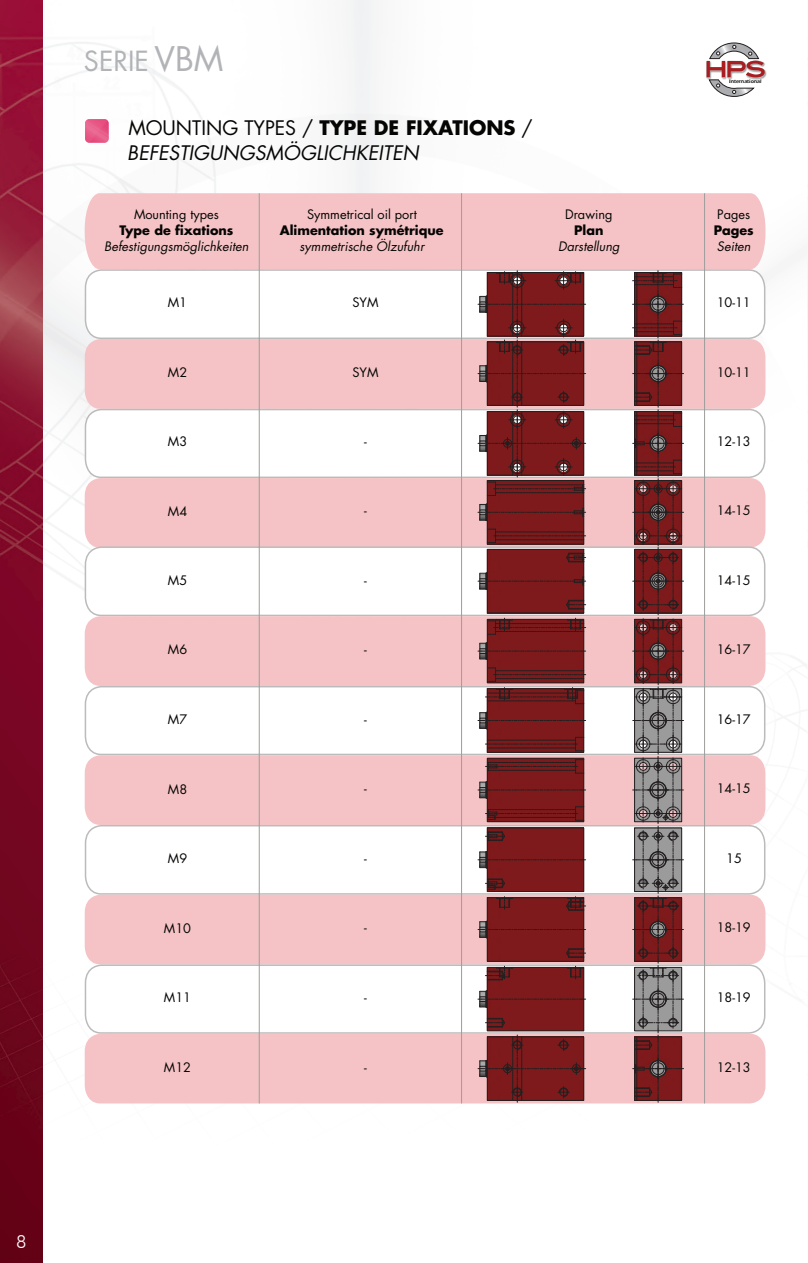
<style>
.page{position:relative;width:808px;height:1263px;background:#fff}
.page>*{position:absolute;margin:0;border:0;box-sizing:border-box;transform-origin:0 0}
.t1{font:27px "Futura Std";color:#b1b3b6}
.t2{font:italic 19.5px/24.9px "Futura Std";color:#050504}
.t3{font:300 18px "Futura BT";color:#fff}
.t4{font:12.75px "Futura Std";color:#050504}
.t5{font:italic 12.75px "Futura Std";color:#050504}
.t6{font:700 12.75px "Futura Std";color:#050504}
.t7{font:600 5.25px "Eras ITC";letter-spacing:.005em;color:#050504}
.s1{font-size:33px}
.s2{font-style:normal}
.s3{font-weight:700;font-style:normal}
</style>
<div class="page">
<img style="left:43px;top:0;width:764px;height:1104px">
<div style="left:85px;top:193px;width:680px;height:76px;background:#f5c3c5"></div>
<svg style="left:84px;top:269px;width:682px;height:71px"></svg>
<div style="left:85px;top:339px;width:680px;height:69px;background:#f5c3c5"></div>
<svg style="left:84px;top:408px;width:682px;height:71px"></svg>
<div style="left:85px;top:478px;width:680px;height:68px;background:#f5c3c5"></div>
<svg style="left:84px;top:546px;width:682px;height:71px"></svg>
<div style="left:85px;top:616px;width:680px;height:69px;background:#f5c3c5"></div>
<svg style="left:84px;top:685px;width:682px;height:71px"></svg>
<div style="left:85px;top:755px;width:680px;height:69px;background:#f5c3c5"></div>
<svg style="left:84px;top:824px;width:682px;height:71px"></svg>
<div style="left:85px;top:895px;width:680px;height:69px;background:#f5c3c5"></div>
<svg style="left:84px;top:964px;width:682px;height:70px"></svg>
<div style="left:85px;top:1034px;width:680px;height:69px;background:#f5c3c5"></div>
<hr style="left:259px;top:193px;width:1px;height:910px;background:#9d9d9c">
<hr style="left:461px;top:193px;width:1px;height:910px;background:#9d9d9c">
<hr style="left:704px;top:193px;width:1px;height:910px;background:#9d9d9c">
<svg style="left:478px;top:1035px;width:108px;height:67px;background:#7e2d2e"></svg>
<img style="left:480px;top:967px;width:102px;height:64px">
<div style="left:487px;top:967px;width:97px;height:64px;border:1px solid #231f20"></div>
<svg style="left:485px;top:966px;width:28px;height:15px"></svg>
<svg style="left:567px;top:966px;width:17px;height:13px"></svg>
<svg style="left:485px;top:1018px;width:20px;height:10px"></svg>
<svg style="left:478px;top:991px;width:108px;height:17px;background:#782324"></svg>
<img style="left:480px;top:898px;width:102px;height:63px">
<div style="left:487px;top:898px;width:97px;height:63px;border:1px solid #231f20"></div>
<hr style="left:487px;top:897px;width:97px;height:1px;background:#231f20">
<svg style="left:496px;top:897px;width:17px;height:12px"></svg>
<svg style="left:566px;top:897px;width:20px;height:14px"></svg>
<svg style="left:566px;top:948px;width:20px;height:10px"></svg>
<svg style="left:478px;top:921px;width:108px;height:17px;background:#772223"></svg>
<img style="left:480px;top:828px;width:102px;height:63px">
<div style="left:487px;top:828px;width:97px;height:64px;border:1px solid #231f20"></div>
<svg style="left:485px;top:832px;width:20px;height:9px"></svg>
<svg style="left:485px;top:879px;width:20px;height:11px"></svg>
<svg style="left:478px;top:851px;width:108px;height:18px;background:#782425"></svg>
<img style="left:480px;top:758px;width:102px;height:64px">
<div style="left:487px;top:758px;width:97px;height:64px;border:1px solid #231f20"></div>
<svg style="left:485px;top:759px;width:99px;height:15px"></svg>
<svg style="left:485px;top:806px;width:99px;height:15px"></svg>
<svg style="left:478px;top:781px;width:108px;height:18px;background:#782223"></svg>
<img style="left:480px;top:689px;width:102px;height:63px">
<div style="left:487px;top:689px;width:97px;height:63px;border:1px solid #231f20"></div>
<svg style="left:485px;top:737px;width:99px;height:14px"></svg>
<svg style="left:485px;top:688px;width:99px;height:16px;background:#631e1f"></svg>
<svg style="left:478px;top:712px;width:108px;height:17px;background:#782324"></svg>
<img style="left:480px;top:619px;width:102px;height:64px">
<div style="left:487px;top:619px;width:97px;height:64px;border:1px solid #231f20"></div>
<svg style="left:487px;top:668px;width:99px;height:14px"></svg>
<svg style="left:487px;top:618px;width:99px;height:17px;background:#6a2526"></svg>
<svg style="left:478px;top:643px;width:108px;height:17px;background:#782223"></svg>
<img style="left:480px;top:549px;width:102px;height:64px">
<div style="left:487px;top:549px;width:97px;height:64px;border:1px solid #231f20"></div>
<svg style="left:566px;top:553px;width:20px;height:10px"></svg>
<svg style="left:566px;top:600px;width:20px;height:10px"></svg>
<svg style="left:478px;top:573px;width:108px;height:17px;background:#762324"></svg>
<img style="left:480px;top:496px;width:102px;height:48px">
<div style="left:487px;top:480px;width:97px;height:64px;border:1px solid #231f20"></div>
<svg style="left:487px;top:529px;width:99px;height:14px"></svg>
<svg style="left:478px;top:504px;width:108px;height:17px;background:#762223"></svg>
<svg style="left:632px;top:271px;width:52px;height:831px;background:#7e5051"></svg>
<svg style="left:478px;top:271px;width:108px;height:225px;background:#873b3c"></svg>
<svg style="left:0;top:0;width:43px;height:1263px;background:#800f2a"></svg>
<img style="left:705px;top:59px;width:63px;height:21px">
<svg style="left:707px;top:43px;width:58px;height:53px"></svg>
<img style="left:85px;top:119px;width:24px;height:24px">
<h1 class="t1" style="left:84px;top:44px;width:141px">SERIE <span class="s1">VBM</span></h1>
<h2 class="t2" style="left:127px;top:116px;width:407px"><span class="s2">MOUNTING TYPES /</span> <span class="s3">TYPE DE FIXATIONS</span> <span class="s2">/<br></span>BEFESTIGUNGSMÖGLICHKEITEN</h2>
<p class="t4" style="left:134px;top:206px;width:86px">Mounting types</p>
<p class="t6" style="left:119px;top:222px;width:116px">Type de fixations</p>
<p class="t5" style="left:104px;top:238px;width:146px">Befestigungsmöglichkeiten</p>
<p class="t4" style="left:168px;top:294px;width:21px">M1</p>
<p class="t4" style="left:168px;top:364px;width:21px">M2</p>
<p class="t4" style="left:168px;top:433px;width:21px">M3</p>
<p class="t4" style="left:168px;top:503px;width:21px">M4</p>
<p class="t4" style="left:168px;top:572px;width:21px">M5</p>
<p class="t4" style="left:168px;top:641px;width:21px">M6</p>
<p class="t4" style="left:168px;top:711px;width:21px">M7</p>
<p class="t4" style="left:168px;top:781px;width:21px">M8</p>
<p class="t4" style="left:168px;top:850px;width:21px">M9</p>
<p class="t4" style="left:164px;top:920px;width:29px">M10</p>
<p class="t4" style="left:164px;top:989px;width:29px">M11</p>
<p class="t4" style="left:164px;top:1059px;width:29px">M12</p>
<p class="t4" style="left:307px;top:206px;width:111px">Symmetrical oil port</p>
<p class="t6" style="left:280px;top:221px;width:165px">Alimentation symétrique</p>
<p class="t5" style="left:299px;top:238px;width:126px">symmetrische Ölzufuhr</p>
<p class="t4" style="left:352px;top:294px;width:28px">SYM</p>
<p class="t4" style="left:352px;top:364px;width:28px">SYM</p>
<p class="t4" style="left:364px;top:433px;width:4px">-</p>
<p class="t4" style="left:364px;top:502px;width:4px">-</p>
<p class="t4" style="left:364px;top:572px;width:4px">-</p>
<p class="t4" style="left:364px;top:641px;width:4px">-</p>
<p class="t4" style="left:364px;top:711px;width:4px">-</p>
<p class="t4" style="left:364px;top:780px;width:4px">-</p>
<p class="t4" style="left:364px;top:850px;width:4px">-</p>
<p class="t4" style="left:364px;top:920px;width:4px">-</p>
<p class="t4" style="left:364px;top:989px;width:4px">-</p>
<p class="t4" style="left:364px;top:1059px;width:4px">-</p>
<p class="t4" style="left:565px;top:206px;width:49px">Drawing</p>
<p class="t6" style="left:574px;top:222px;width:31px">Plan</p>
<p class="t5" style="left:558px;top:238px;width:63px">Darstellung</p>
<h3 class="t3" style="left:16px;top:1231px;width:12px">8</h3>
<p class="t7" style="left:729px;top:79px;width:34px">International</p>
<p class="t4" style="left:717px;top:206px;width:34px">Pages</p>
<p class="t6" style="left:714px;top:222px;width:42px">Pages</p>
<p class="t5" style="left:717px;top:238px;width:35px">Seiten</p>
<p class="t4" style="left:717px;top:294px;width:36px">10-11</p>
<p class="t4" style="left:717px;top:364px;width:36px">10-11</p>
<p class="t4" style="left:717px;top:433px;width:36px">12-13</p>
<p class="t4" style="left:717px;top:502px;width:36px">14-15</p>
<p class="t4" style="left:717px;top:572px;width:36px">14-15</p>
<p class="t4" style="left:717px;top:641px;width:36px">16-17</p>
<p class="t4" style="left:717px;top:711px;width:36px">16-17</p>
<p class="t4" style="left:717px;top:780px;width:36px">14-15</p>
<p class="t4" style="left:726px;top:850px;width:17px">15</p>
<p class="t4" style="left:717px;top:920px;width:36px">18-19</p>
<p class="t4" style="left:717px;top:989px;width:36px">18-19</p>
<p class="t4" style="left:717px;top:1059px;width:36px">12-13</p>
</div>
